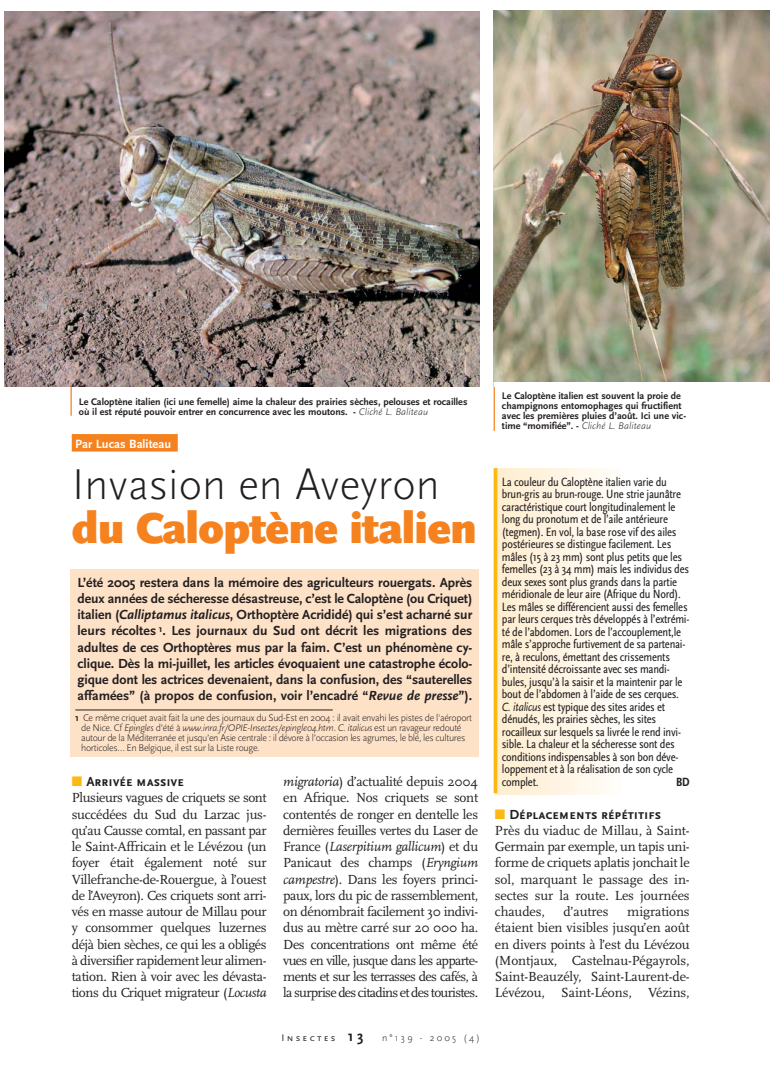
<style>
.page{position:relative;width:780px;height:1088px;background:#fff}
.page>*{position:absolute;margin:0;border:0;box-sizing:border-box;transform-origin:0 0}
.t1{font:900 45px "Scala Sans";letter-spacing:-.015em;color:#f5821f}
.t2{font:300 45px "Scala Sans";color:#231f20}
.t3{font:13.75px/16.2px "Scala";letter-spacing:-.005em;color:#231f20;text-align:justify}
.t4{font:700 13.75px/16.2px "Scala Sans";color:#231f20;text-align:justify}
.t5{font:700 13.75px "Scala Sans Caps";letter-spacing:-.005em;color:#231f20}
.t6{font:12.5px/12.5px "Scala Sans Regular Con";letter-spacing:-.02em;color:#231f20}
.t7{font:700 12.5px "Scala Sans";color:#fff}
.t8{font:700 condensed 12.5px "Scala Sans";color:#231f20}
.t9{font:300 10px/10px "Scala Sans";letter-spacing:-.035em;color:#231f20}
.t10{font:700 10px/10px "Scala Sans";color:#231f20}
.s1{font-weight:300;font-style:italic}
.s2{color:#f5821f}
.s3{font-style:italic}
.s4{font-weight:700}
.s5{font-family:"Scala Sans Caps";font-weight:400}
.s6{font-weight:700;font-size:15px}
.s7{color:#fdb813}
.s8{font-family:"Scala Sans";font-style:italic}
</style>
<div class="page">
<hr style="left:70px;top:378px;width:2px;height:38px;background:#f5821f">
<div style="left:70px;top:569px;width:409px;height:188px;background:#fee2c8"></div>
<div style="left:495px;top:468px;width:127px;height:326px;background:linear-gradient(to right,#ffecc9,#fffdfc)"></div>
<svg style="left:493px;top:468px;width:4px;height:325px"></svg>
<hr style="left:75px;top:710px;width:258px;height:1px;background:#231f20">
<img style="left:5px;top:12px;width:474px;height:374px">
<div style="left:72px;top:434px;width:106px;height:17px;background:#f5821f"></div>
<hr style="left:493px;top:372px;width:2px;height:59px;background:#f5821f">
<img style="left:493px;top:11px;width:276px;height:370px">
<p class="t10" style="left:79px;top:398px;width:390px">Le Caloptène italien (ici une femelle) aime la chaleur des prairies sèches, pelouses et rocailles où il est réputé pouvoir entrer en concurrence avec les moutons. - <span class="s1">Cliché L. Baliteau</span></p>
<p class="t7" style="left:75px;top:439px;width:104px">Par Lucas Baliteau <span class="s2">.</span></p>
<h1 class="t2" style="left:72px;top:466px;width:369px">Invasion en Aveyron</h1>
<h1 class="t1" style="left:72px;top:510px;width:406px">du Caloptène italien</h1>
<p class="t4" style="left:78px;top:575px;width:396px">L’été 2005 restera dans la mémoire des agriculteurs rouergats. Après deux années de sécheresse désastreuse, c’est le Caloptène (ou Criquet) italien (<span class="s3">Calliptamus italicus</span>, Orthoptère Acrididé) qui s’est acharné sur leurs récoltes <sup>1</sup>. Les journaux du Sud ont décrit les migrations des adultes de ces Orthoptères mus par la faim. C’est un phénomène cy&shy;clique. Dès la mi-juillet, les articles évoquaient une catastrophe écolo&shy;gique dont les actrices devenaient, dans la confusion, des “sauterelles affamées” (à propos de confusion, voir l’encadré “<span class="s3">Revue de presse</span>”).</p>
<p class="t9" style="left:81px;top:713px;width:392px;text-indent:-6px"><span class="s4">1</span> Ce même criquet avait fait la une des journaux du Sud-Est en 2004 : il avait envahi les pistes de l'aéroport de Nice. Cf <span class="s3">Epingles</span> d’été à <span class="s3">www.inra.fr/OPIE-Insectes/epingle04.htm</span>. <span class="s3">C. italicus</span> est un ravageur redouté autour de la Méditerranée et jusqu’en Asie centrale : il dévore à l’occasion les agrumes, le blé, les cultures horticoles… En Belgique, il est sur la Liste rouge.</p>
<p class="t3" style="left:283px;top:775px;width:196px"><span class="s3">migratoria</span>) d’actualité depuis 2004 en Afrique. Nos criquets se sont contentés de ronger en dentelle les dernières feuilles vertes du Laser de France (<span class="s3">Laserpitium gallicum</span>) et du Panicaut des champs (<span class="s3">Eryngium campestre</span>). Dans les foyers princi&shy;paux, lors du pic de rassemblement, on dénombrait facilement 30 indivi&shy;dus au mètre carré sur 20 000 ha.<br>Des concentrations ont même été vues en ville, jusque dans les apparte&shy;ments et sur les terrasses des cafés, à la surprise des citadins et des touristes.</p>
<p class="t9" style="left:281px;top:1033px;width:200px"><span class="s5">Insectes</span> <span class="s6">13</span> n°139 - 2005 (4)</p>
<p class="t5" style="left:72px;top:773px;width:114px"><span class="s7">■</span> Arrivée massive</p>
<p class="t3" style="left:72px;top:791px;width:196px">Plusieurs vagues de criquets se sont succédées du Sud du Larzac jus&shy;qu’au Causse comtal, en passant par le Saint-Affricain et le Lévézou (un foyer était également noté sur Villefranche-de-Rouergue, à l’ouest de l’Aveyron). Ces criquets sont arri&shy;vés en masse autour de Millau pour y consommer quelques luzernes déjà bien sèches, ce qui les a obligés à diversifier rapidement leur alimen&shy;tation. Rien à voir avec les dévasta&shy;tions du Criquet migrateur (<span class="s3">Locusta</span></p>
<p class="t10" style="left:502px;top:391px;width:186px">Le Caloptène italien est souvent la proie de champignons entomophages qui fructifient avec les premières pluies d’août. Ici une vic&shy;time “momifiée”. - <span class="s1">Cliché L. Baliteau</span></p>
<p class="t6" style="left:502px;top:476px;width:189px">La couleur du Caloptène italien varie du brun-gris au brun-rouge. Une strie jaunâtre caractéristique court longitudinalement le long du pronotum et de l’aile antérieure (tegmen). En vol, la base rose vif des ailes postérieures se distingue facilement. Les mâles (15 à 23 mm) sont plus petits que les femelles (23 à 34 mm) mais les individus des deux sexes sont plus grands dans la partie méridionale de leur aire (Afrique du Nord).<br>Les mâles se différencient aussi des femelles par leurs cerques très développés à l’extrémi&shy;té de l’abdomen. Lors de l’accouplement,le mâle s’approche furtivement de sa partenai&shy;re, à reculons, émettant des crissements d’intensité décroissante avec ses mandi&shy;bules, jusqu’à la saisir et la maintenir par le bout de l’abdomen à l’aide de ses cerques.<br><span class="s8">C. italicus</span> est typique des sites arides et dénudés, les prairies sèches, les sites rocailleux sur lesquels sa livrée le rend invi&shy;sible. La chaleur et la sécheresse sont des conditions indispensables à son bon déve&shy;loppement et à la réalisation de son cycle complet.</p>
<p class="t8" style="left:676px;top:777px;width:15px">BD</p>
<p class="t5" style="left:495px;top:806px;width:168px"><span class="s7">■</span> Déplacements répétitifs</p>
<p class="t3" style="left:495px;top:823px;width:196px">Près du viaduc de Millau, à Saint-Germain par exemple, un tapis uni&shy;forme de criquets aplatis jonchait le sol, marquant le passage des in&shy;sectes sur la route. Les journées chaudes,</p>
<p class="t3" style="left:563px;top:905px;width:47px">d’autres</p>
<p class="t3" style="left:495px;top:905px;width:196px;text-indent:132px">migrations étaient bien visibles jusqu’en août en divers points à l’est du Lévézou (Montjaux, Castelnau-Pégayrols, Saint-Beauzély, Saint-Laurent-de-Lévézou, Saint-Léons, Vézins,</p>
</div>
